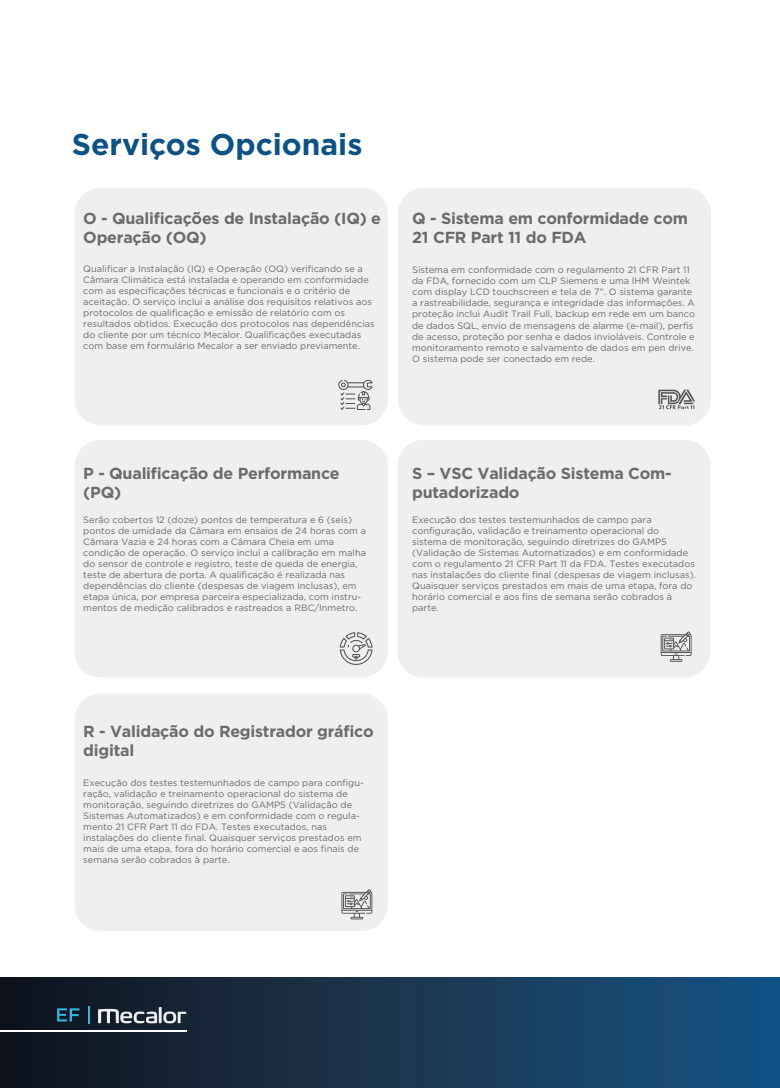
<style>
.page{position:relative;width:780px;height:1088px;background:#fff}
.page>*{position:absolute;margin:0;border:0;box-sizing:border-box;transform-origin:0 0}
.t1{font:700 30px "Gotham";color:#0c5285}
.t2{font:700 16px/19.2px "Gotham";letter-spacing:-.015em;color:#6b6b6b}
.t3{font:9.25px/11px "Gotham";color:#6b6b6b}
</style>
<div class="page">
<div style="left:0;top:978px;width:780px;height:110px;background:linear-gradient(to right,#14141c,#195483)"></div>
<svg style="left:57px;top:1008px;width:22px;height:13px"></svg>
<svg style="left:88px;top:1006px;width:2px;height:18px"></svg>
<svg style="left:98px;top:1007px;width:88px;height:16px"></svg>
<hr style="left:0;top:1030px;width:186px;height:2px;background:#fff">
<div style="left:75px;top:188px;width:313px;height:237px;background:#edeff0;border-radius:26px"></div>
<div style="left:75px;top:440px;width:313px;height:237px;background:#edeff0;border-radius:26px"></div>
<div style="left:75px;top:693px;width:313px;height:238px;background:#edeff0;border-radius:26px"></div>
<div style="left:397px;top:440px;width:313px;height:237px;background:#edeff0;border-radius:26px"></div>
<div style="left:398px;top:188px;width:313px;height:237px;background:#edeff0;border-radius:26px"></div>
<svg style="left:338px;top:379px;width:34px;height:31px"></svg>
<svg style="left:658px;top:390px;width:36px;height:19px"></svg>
<svg style="left:340px;top:632px;width:32px;height:33px"></svg>
<svg style="left:341px;top:889px;width:31px;height:30px"></svg>
<svg style="left:660px;top:631px;width:31px;height:31px"></svg>
<h1 class="t1" style="left:72px;top:125px;width:292px">Serviços Opcionais</h1>
<h2 class="t2" style="left:83px;top:209px;width:299px">O - Qualificações de Instalação (IQ) e<br>Operação (OQ)</h2>
<h2 class="t2" style="left:412px;top:209px;width:277px">Q - Sistema em conformidade com<br>21 CFR Part 11 do FDA</h2>
<p class="t3" style="left:412px;top:264px;width:284px">Sistema em conformidade com o regulamento 21 CFR Part 11 da FDA, fornecido com um CLP Siemens e uma IHM Weintek com display LCD touchscreen e tela de 7”. O sistema garante a rastreabilidade, segurança e integridade das informações. A proteção inclui Audit Trail Full, backup em rede em um banco de dados SQL, envio de mensagens de alarme (e-mail), perfis de acesso, proteção por senha e dados invioláveis. Controle e monitoramento remoto e salvamento de dados em pen drive.<br>O sistema pode ser conectado em rede.</p>
<p class="t3" style="left:83px;top:263px;width:293px">Qualificar a Instalação (IQ) e Operação (OQ) verificando se a Câmara Climática está instalada e operando em conformidade com as especificações técnicas e funcionais e o critério de aceitação. O serviço inclui a análise dos requisitos relativos aos protocolos de qualificação e emissão de relatório com os resultados obtidos. Execução dos protocolos nas dependências do cliente por um técnico Mecalor. Qualificações executadas com base em formulário Mecalor a ser enviado previamente.</p>
<h2 class="t2" style="left:83px;top:464px;width:258px">P - Qualificação de Performance (PQ)</h2>
<p class="t3" style="left:83px;top:514px;width:284px">Serão cobertos 12 (doze) pontos de temperatura e 6 (seis) pontos de umidade da Câmara em ensaios de 24 horas com a Câmara Vazia e 24 horas com a Câmara Cheia em uma condição de operação. O serviço inclui a calibração em malha do sensor de controle e registro, teste de queda de energia, teste de abertura de porta. A qualificação é realizada nas dependências do cliente (despesas de viagem inclusas), em etapa única, por empresa parceira especializada, com instru&shy;mentos de medição calibrados e rastreados a RBC/Inmetro.</p>
<h2 class="t2" style="left:412px;top:464px;width:261px">S – VSC Validação Sistema Com&shy;putadorizado</h2>
<p class="t3" style="left:412px;top:514px;width:285px">Execução dos testes testemunhados de campo para configuração, validação e treinamento operacional do sistema de monitoração, seguindo diretrizes do GAMP5 (Validação de Sistemas Automatizados) e em conformidade com o regulamento 21 CFR Part 11 da FDA. Testes executados nas instalações do cliente final (despesas de viagem inclusas).<br>Quaisquer serviços prestados em mais de uma etapa, fora do horário comercial e aos fins de semana serão cobrados à parte.</p>
<h2 class="t2" style="left:83px;top:721px;width:292px">R - Validação do Registrador gráfico digital</h2>
<p class="t3" style="left:83px;top:777px;width:282px">Execução dos testes testemunhados de campo para configu&shy;ração, validação e treinamento operacional do sistema de monitoração, seguindo diretrizes do GAMP5 (Validação de Sistemas Automatizados) e em conformidade com o regula&shy;mento 21 CFR Part 11 do FDA. Testes executados, nas instalações do cliente final. Quaisquer serviços prestados em mais de uma etapa, fora do horário comercial e aos finais de semana serão cobrados à parte.</p>
</div>
